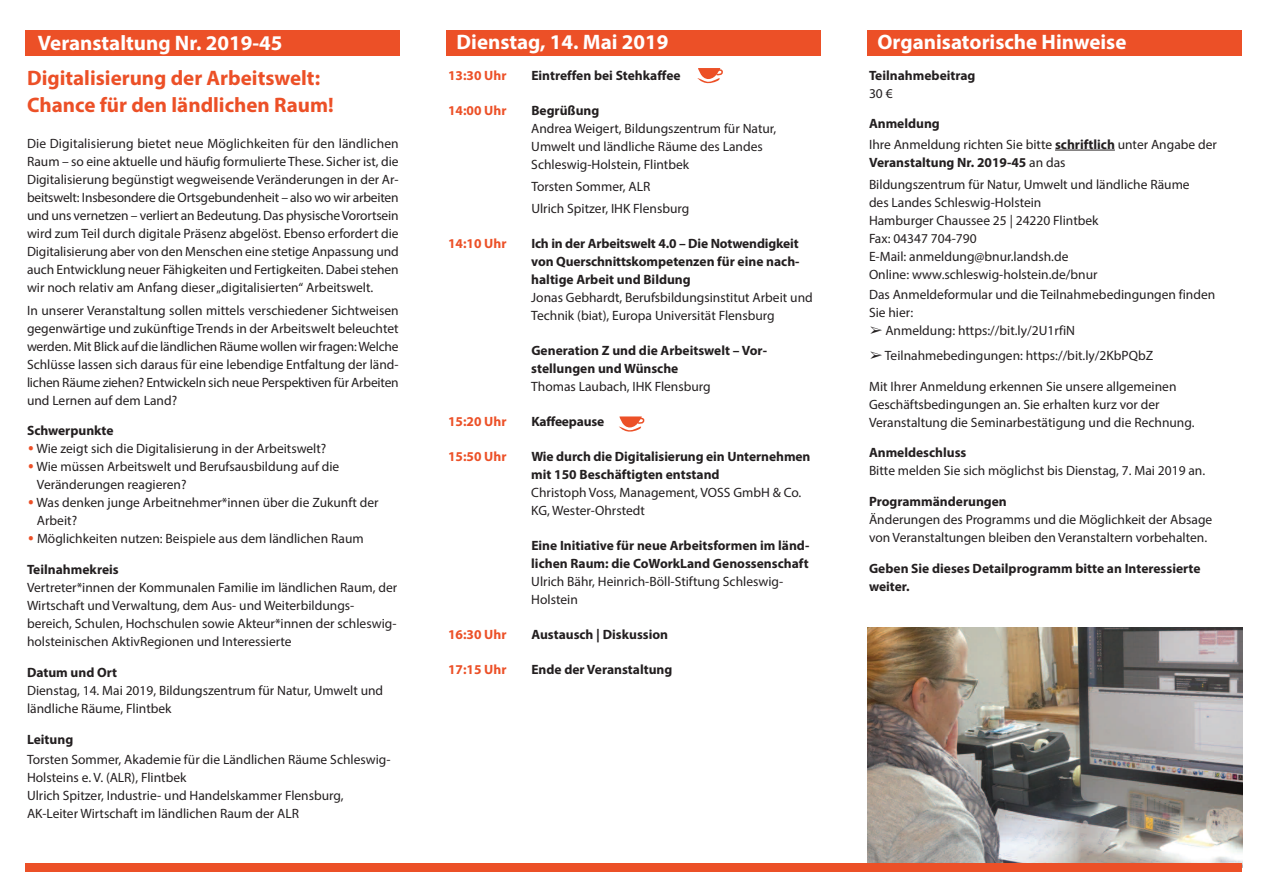
<style>
.page{position:relative;width:1263px;height:893px;background:#fff}
.page>*{position:absolute;margin:0;border:0;box-sizing:border-box;transform-origin:0 0}
.t1{font:34.5px "Myriad Pro";color:#ec5027}
.t2{font:700 21px "Myriad Pro";color:#fff}
.t3{font:700 21px/27px "Myriad Pro";color:#ec5027}
.t4{font:13.5px/18px "Myriad Pro";color:#231f20}
.t5{font:700 13.5px/18px "Myriad Pro";color:#231f20}
.t6{font:700 13.5px "Myriad Pro";color:#ec5027}
.s1{font-weight:700}
.s2{font-family:"MS Gothic"}
</style>
<div class="page">
<img style="left:867px;top:628px;width:376px;height:239px">
<div style="left:26px;top:30px;width:374px;height:25px;background:#ec5027"></div>
<div style="left:26px;top:863px;width:1216px;height:9px;background:#ec5027"></div>
<hr style="left:1055px;top:150px;width:60px;height:1px;background:#231f20">
<div style="left:867px;top:30px;width:375px;height:25px;background:#ec5027"></div>
<div style="left:446px;top:30px;width:375px;height:25px;background:#ec5027"></div>
<svg style="left:697px;top:68px;width:26px;height:16px"></svg>
<svg style="left:619px;top:416px;width:26px;height:16px"></svg>
<h2 class="t2" style="left:38px;top:35px;width:246px">Veranstaltung Nr. 2019-45</h2>
<h2 class="t3" style="left:27px;top:66px;width:308px">Digitalisierung der Arbeitswelt:<br>Chance für den ländlichen Raum!</h2>
<p class="t4" style="left:27px;top:136px;width:373px;text-align:justify">Die Digitalisierung bietet neue Möglichkeiten für den ländlichen Raum – so eine aktuelle und häufig formulierte These. Sicher ist, die Digitalisierung begünstigt wegweisende Veränderungen in der Ar&shy;beitswelt: Insbesondere die Ortsgebundenheit – also wo wir arbeiten und uns vernetzen – verliert an Bedeutung. Das physischeVorortsein wird zum Teil durch digitale Präsenz abgelöst. Ebenso erfordert die Digitalisierung aber von den Menschen eine stetige Anpassung und auch Entwicklung neuer Fähigkeiten und Fertigkeiten. Dabei stehen wir noch relativ am Anfang dieser„digitalisierten“ Arbeitswelt.</p>
<p class="t4" style="left:27px;top:302px;width:373px;text-align:justify">In unserer Veranstaltung sollen mittels verschiedener Sichtweisen gegenwärtige und zukünftige Trends in der Arbeitswelt beleuchtet werden. Mit Blick auf die ländlichen Räume wollen wir fragen:Welche Schlüsse lassen sich daraus für eine lebendige Entfaltung der länd&shy;lichen Räume ziehen? Entwickeln sich neue Perspektiven für Arbeiten und Lernen auf dem Land?</p>
<p class="t5" style="left:27px;top:423px;width:88px">Schwerpunkte</p>
<h1 class="t1" style="left:27px;top:425px;width:9px">.</h1>
<p class="t4" style="left:37px;top:441px;width:291px">Wie zeigt sich die Digitalisierung in der Arbeitswelt?</p>
<h1 class="t1" style="left:27px;top:443px;width:9px">.</h1>
<p class="t4" style="left:37px;top:459px;width:304px">Wie müssen Arbeitswelt und Berufsausbildung auf die<br>Veränderungen reagieren?</p>
<h1 class="t1" style="left:27px;top:479px;width:9px">.</h1>
<p class="t4" style="left:37px;top:495px;width:344px">Was denken junge Arbeitnehmer*innen über die Zukunft der<br>Arbeit?</p>
<h1 class="t1" style="left:27px;top:515px;width:9px">.</h1>
<p class="t4" style="left:37px;top:531px;width:328px">Möglichkeiten nutzen: Beispiele aus dem ländlichen Raum</p>
<p class="t5" style="left:27px;top:562px;width:93px">Teilnahmekreis</p>
<p class="t4" style="left:27px;top:580px;width:372px">Vertreter*innen der Kommunalen Familie im ländlichen Raum, der Wirtschaft und Verwaltung, dem Aus- und Weiterbildungs&shy;bereich, Schulen, Hochschulen sowie Akteur*innen der schleswig&shy;holsteinischen AktivRegionen und Interessierte</p>
<p class="t5" style="left:27px;top:664px;width:92px">Datum und Ort</p>
<p class="t4" style="left:27px;top:682px;width:358px">Dienstag, 14. Mai 2019, Bildungszentrum für Natur, Umwelt und ländliche Räume, Flintbek</p>
<p class="t5" style="left:27px;top:731px;width:48px">Leitung</p>
<p class="t4" style="left:27px;top:751px;width:365px">Torsten Sommer, Akademie für die Ländlichen Räume Schleswig-Holsteins e. V. (ALR), Flintbek<br>Ulrich Spitzer, Industrie- und Handelskammer Flensburg, AK-Leiter Wirtschaft im ländlichen Raum der ALR</p>
<h2 class="t2" style="left:456px;top:34px;width:213px">Dienstag, 14. Mai 2019</h2>
<h2 class="t2" style="left:877px;top:34px;width:250px">Organisatorische Hinweise</h2>
<p class="t6" style="left:448px;top:70px;width:60px">13:30 Uhr</p>
<p class="t5" style="left:531px;top:67px;width:151px">Eintreffen bei Stehkaffee</p>
<p class="t6" style="left:448px;top:105px;width:60px">14:00 Uhr</p>
<p class="t5" style="left:531px;top:102px;width:69px">Begrüßung</p>
<p class="t4" style="left:531px;top:120px;width:247px">Andrea Weigert, Bildungszentrum für Natur,<br>Umwelt und ländliche Räume des Landes<br>Schleswig-Holstein, Flintbek</p>
<p class="t4" style="left:531px;top:176px;width:160px;line-height:22.2px">Torsten Sommer, ALR<br>Ulrich Spitzer, IHK Flensburg</p>
<p class="t6" style="left:448px;top:239px;width:60px">14:10 Uhr</p>
<p class="t5" style="left:531px;top:236px;width:270px;text-align:justify">Ich in der Arbeitswelt 4.0 – Die Notwendigkeit von Querschnittskompetenzen für eine nach&shy;haltige Arbeit und Bildung</p>
<p class="t4" style="left:531px;top:290px;width:283px">Jonas Gebhardt, Berufsbildungsinstitut Arbeit und<br>Technik (biat), Europa Universität Flensburg</p>
<p class="t5" style="left:531px;top:343px;width:237px">Generation Z und die Arbeitswelt – Vor&shy;stellungen und Wünsche</p>
<p class="t4" style="left:531px;top:379px;width:181px">Thomas Laubach, IHK Flensburg</p>
<p class="t6" style="left:448px;top:417px;width:60px">15:20 Uhr</p>
<p class="t5" style="left:531px;top:414px;width:74px">Kaffeepause</p>
<p class="t6" style="left:448px;top:452px;width:60px">15:50 Uhr</p>
<p class="t5" style="left:531px;top:449px;width:281px">Wie durch die Digitalisierung ein Unternehmen mit 150 Beschäftigten entstand</p>
<p class="t4" style="left:531px;top:485px;width:272px">Christoph Voss, Management, VOSS GmbH &amp; Co.<br>KG, Wester-Ohrstedt</p>
<p class="t5" style="left:531px;top:538px;width:280px">Eine Initiative für neue Arbeitsformen im länd&shy;lichen Raum: die CoWorkLand Genossenschaft</p>
<p class="t4" style="left:531px;top:574px;width:253px">Ulrich Bähr, Heinrich-Böll-Stiftung Schleswig-<br>Holstein</p>
<p class="t6" style="left:448px;top:630px;width:60px">16:30 Uhr</p>
<p class="t5" style="left:531px;top:627px;width:138px">Austausch | Diskussion</p>
<p class="t6" style="left:448px;top:665px;width:60px">17:15 Uhr</p>
<p class="t5" style="left:531px;top:662px;width:143px">Ende der Veranstaltung</p>
<p class="t5" style="left:869px;top:67px;width:108px">Teilnahmebeitrag</p>
<p class="t4" style="left:869px;top:85px;width:25px">30€</p>
<p class="t4" style="left:869px;top:115px;width:349px;line-height:20.1px"><span class="s1">Anmeldung<br></span>Ihre Anmeldung richten Sie bitte <span class="s1">schriftlich</span> unter Angabe der</p>
<p class="t4" style="left:869px;top:152px;width:322px;line-height:22.2px"><span class="s1">Veranstaltung Nr. 2019-45</span> an das<br>Bildungszentrum für Natur, Umwelt und ländliche Räume</p>
<p class="t4" style="left:869px;top:194px;width:231px">des Landes Schleswig-Holstein Hamburger Chaussee 25 | 24220 Flintbek Fax: 04347 704-790<br>E-Mail: anmeldung@bnur.landsh.de Online: www.schleswig-holstein.de/bnur</p>
<p class="t4" style="left:869px;top:287px;width:348px">Das Anmeldeformular und die Teilnahmebedingungen finden<br>Sie hier:</p>
<p class="t4" style="left:869px;top:323px;width:208px"><span class="s2">➢</span> Anmeldung: https://bit.ly/2U1rfiN</p>
<p class="t4" style="left:869px;top:347px;width:286px"><span class="s2">➢</span> Teilnahmebedingungen: https://bit.ly/2KbPQbZ</p>
<p class="t4" style="left:869px;top:378px;width:327px">Mit Ihrer Anmeldung erkennen Sie unsere allgemeinen<br>Geschäftsbedingungen an. Sie erhalten kurz vor der<br>Veranstaltung die Seminarbestätigung und die Rechnung.</p>
<p class="t5" style="left:869px;top:445px;width:99px">Anmeldeschluss</p>
<p class="t4" style="left:869px;top:463px;width:338px">Bitte melden Sie sich möglichst bis Dienstag, 7. Mai 2019 an.</p>
<p class="t5" style="left:869px;top:494px;width:139px">Programmänderungen</p>
<p class="t4" style="left:869px;top:512px;width:345px">Änderungen des Programms und die Möglichkeit der Absage von Veranstaltungen bleiben den Veranstaltern vorbehalten.</p>
<p class="t5" style="left:869px;top:560px;width:333px">Geben Sie dieses Detailprogramm bitte an Interessierte weiter.</p>
</div>
